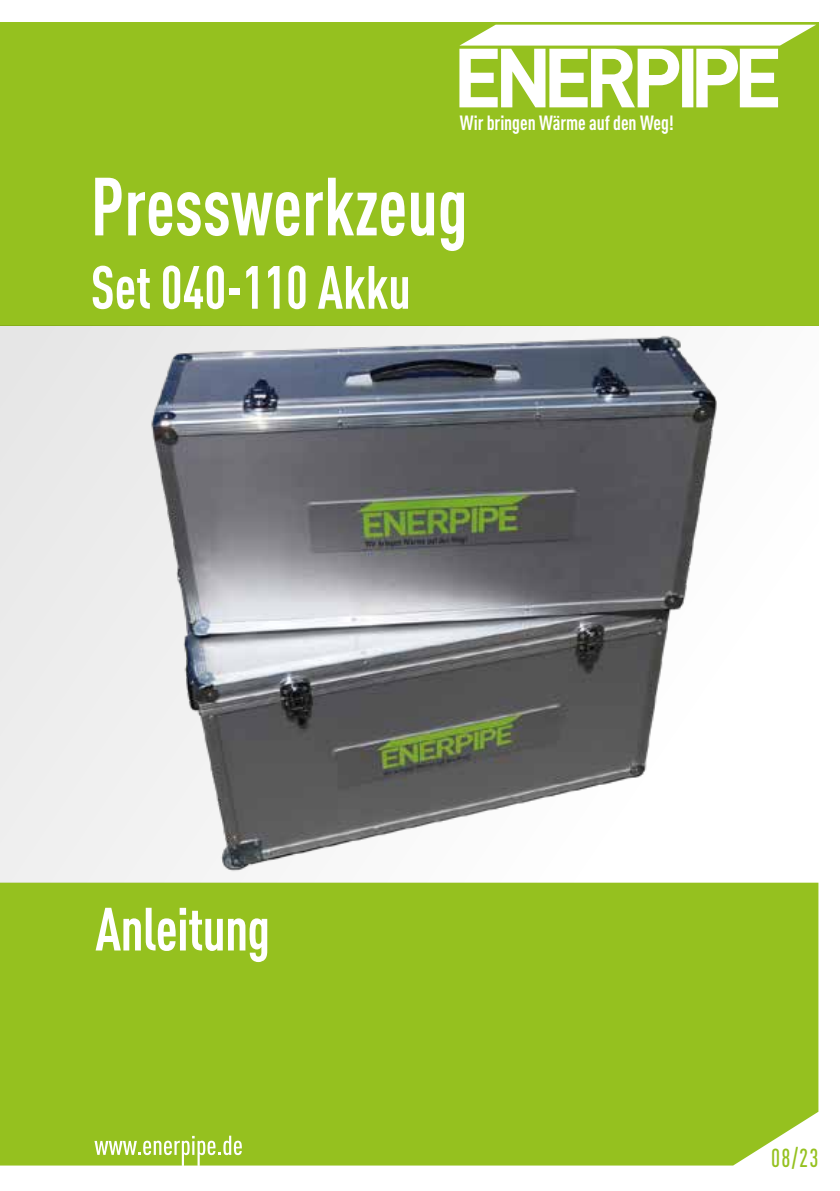
<style>
.page{position:relative;width:840px;height:1191px;background:#fff}
.page>*{position:absolute;margin:0;border:0;box-sizing:border-box;transform-origin:0 0}
.t1{font:700 condensed 81px "DINOT";color:#fff;scale:.9 1}
.t2{font:700 condensed 60px "DINOT";color:#fff;scale:.9 1}
.t3{font:700 condensed 60px "DINOT";color:#fff;scale:.92 1}
.t4{font:500 condensed 25.6px "DINOT";color:#95c11f;scale:.92 1}
.t5{font:700 condensed 20.4px "DINOT";letter-spacing:-.005em;color:#fff;scale:.95 1}
</style>
<div class="page">
<div style="left:0;top:882px;width:818px;height:283px;background:#95c11f"></div>
<svg style="left:94px;top:1135px;width:148px;height:30px;background:#acce50"></svg>
<div style="left:0;top:22px;width:818px;height:303px;background:#95c11f"></div>
<div style="left:0;top:325px;width:817px;height:557px;background:linear-gradient(to bottom,#efefef,#f7f7f7)"></div>
<img style="left:130px;top:326px;width:593px;height:555px">
<svg style="left:459px;top:25px;width:356px;height:82px"></svg>
<p class="t5" style="left:459px;top:108px;width:227px">Wir bringen Wärme auf den Weg!</p>
<h1 class="t1" style="left:91px;top:147px;width:420px">Presswerkzeug</h1>
<h2 class="t2" style="left:91px;top:243px;width:357px">Set 040-110 Akku</h2>
<h2 class="t3" style="left:95px;top:885px;width:191px">Anleitung</h2>
<p class="t4" style="left:770px;top:1139px;width:53px">08/23</p>
</div>
